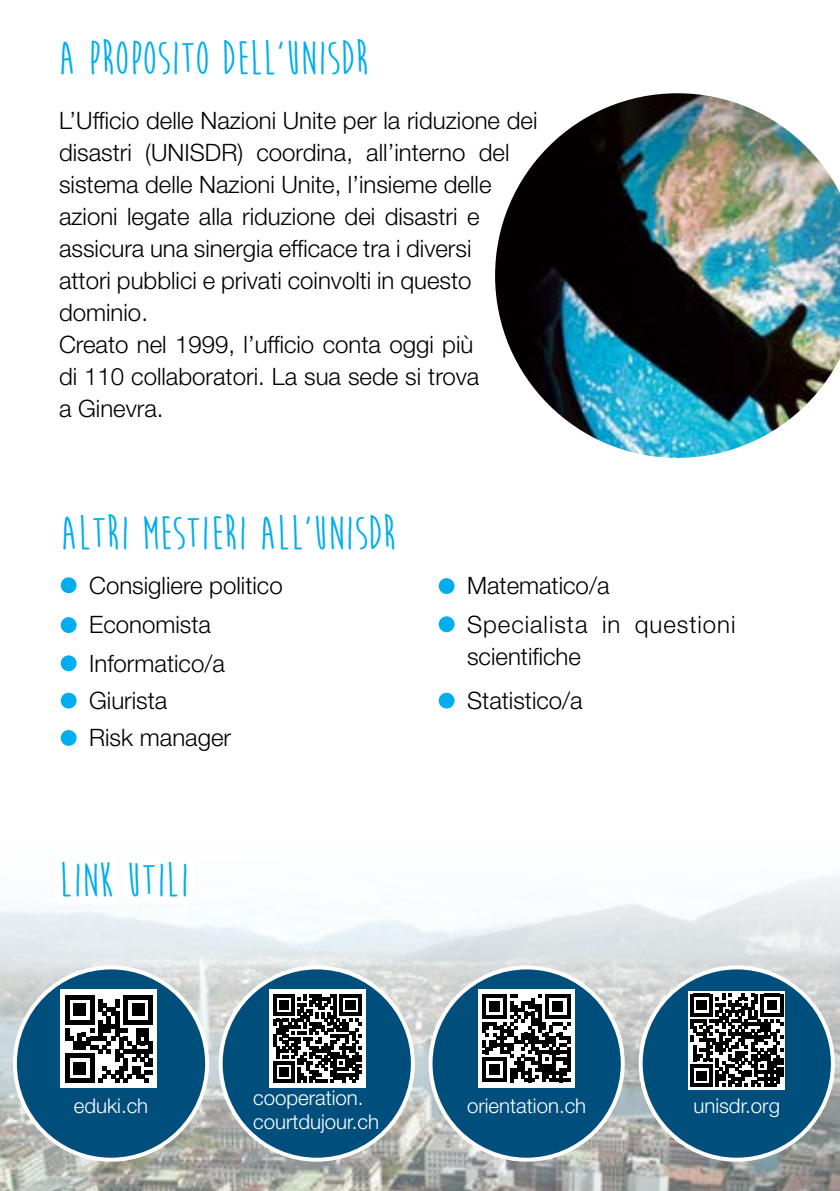
<style>
.page{position:relative;width:840px;height:1191px;background:#fff}
.page>*{position:absolute;margin:0;border:0;box-sizing:border-box;transform-origin:0 0}
.t1{font:700 48px "Moon Flower";color:#00aeef}
.t2{font:300 24px/32px "Helvetica Neue LT Std";color:#000}
.t3{font:300 24px/32px "Helvetica Neue LT Std";letter-spacing:.04em;color:#000}
.t4{font:300 20.4px/24px "Helvetica Neue LT Std";color:#fff}
</style>
<div class="page">
<svg style="left:0;top:875px;width:839px;height:316px"></svg>
<svg style="left:146px;top:1105px;width:52px;height:86px;background:#b0b1a8"></svg>
<svg style="left:198px;top:1083px;width:81px;height:108px;background:#acaca9"></svg>
<div style="left:438px;top:692px;width:16px;height:16px;background:#00aeef;border-radius:50%"></div>
<div style="left:438px;top:578px;width:16px;height:16px;background:#00aeef;border-radius:50%"></div>
<div style="left:438px;top:616px;width:16px;height:16px;background:#00aeef;border-radius:50%"></div>
<img style="left:495px;top:93px;width:344px;height:365px">
<div style="left:640px;top:967px;width:192px;height:192px;background:#004e7c;border-radius:50%"></div>
<div style="left:638px;top:965px;width:196px;height:196px;border:4px solid #fff;border-radius:50%"></div>
<div style="left:430px;top:967px;width:192px;height:192px;background:#004e7c;border-radius:50%"></div>
<div style="left:428px;top:965px;width:196px;height:196px;border:4px solid #fff;border-radius:50%"></div>
<div style="left:220px;top:967px;width:192px;height:192px;background:#004e7c;border-radius:50%"></div>
<div style="left:15px;top:967px;width:192px;height:192px;background:#004e7c;border-radius:50%"></div>
<div style="left:60px;top:989px;width:97px;height:98px;background:#fff"></div>
<div style="left:268px;top:989px;width:97px;height:98px;background:#fff"></div>
<svg style="left:25px;top:577px;width:385px;height:506px"></svg>
<div style="left:478px;top:989px;width:96px;height:98px;background:#fff"></div>
<svg style="left:688px;top:991px;width:96px;height:98px"></svg>
<svg style="left:482px;top:994px;width:88px;height:88px"></svg>
<svg style="left:689px;top:993px;width:93px;height:93px;background:#606060"></svg>
<h1 class="t1" style="left:59px;top:34px;width:311px">A PROPOSITO DELL’UNISDR</h1>
<p class="t2" style="left:59px;top:104px;width:479px">L’Ufficio delle Nazioni Unite per la riduzione dei disastri (UNISDR) coordina, all’interno del sistema delle Nazioni Unite, l’insieme delle azioni legate alla riduzione dei disastri e assicura una sinergia efficace tra i diversi<br>attori pubblici e privati coinvolti in questo dominio.<br>Creato nel 1999, l’ufficio conta oggi più<br>di 110 collaboratori. La sua sede si trova<br>a Ginevra.</p>
<h1 class="t1" style="left:60px;top:508px;width:337px">ALTRI MESTIERI ALL’UNISDR</h1>
<p class="t2" style="left:89px;top:568px;width:195px">Consigliere politico</p>
<p class="t2" style="left:89px;top:607px;width:123px">Economista</p>
<p class="t2" style="left:89px;top:646px;width:137px">Informatico/a</p>
<p class="t2" style="left:467px;top:568px;width:144px">Matematico/a</p>
<p class="t3" style="left:467px;top:607px;width:270px">Specialista in questioni scientifiche</p>
<p class="t2" style="left:89px;top:681px;width:143px;line-height:37.2px">Giurista<br>Risk manager</p>
<p class="t2" style="left:467px;top:684px;width:117px">Statistico/a</p>
<h1 class="t1" style="left:59px;top:855px;width:132px">LINK UTILI</h1>
<p class="t4" style="left:253px;top:1085px;width:127px">cooperation. courtdujour.ch</p>
<p class="t4" style="left:74px;top:1093px;width:76px">eduki.ch</p>
<p class="t4" style="left:467px;top:1093px;width:121px">orientation.ch</p>
<p class="t4" style="left:693px;top:1093px;width:88px">unisdr.org</p>
</div>
